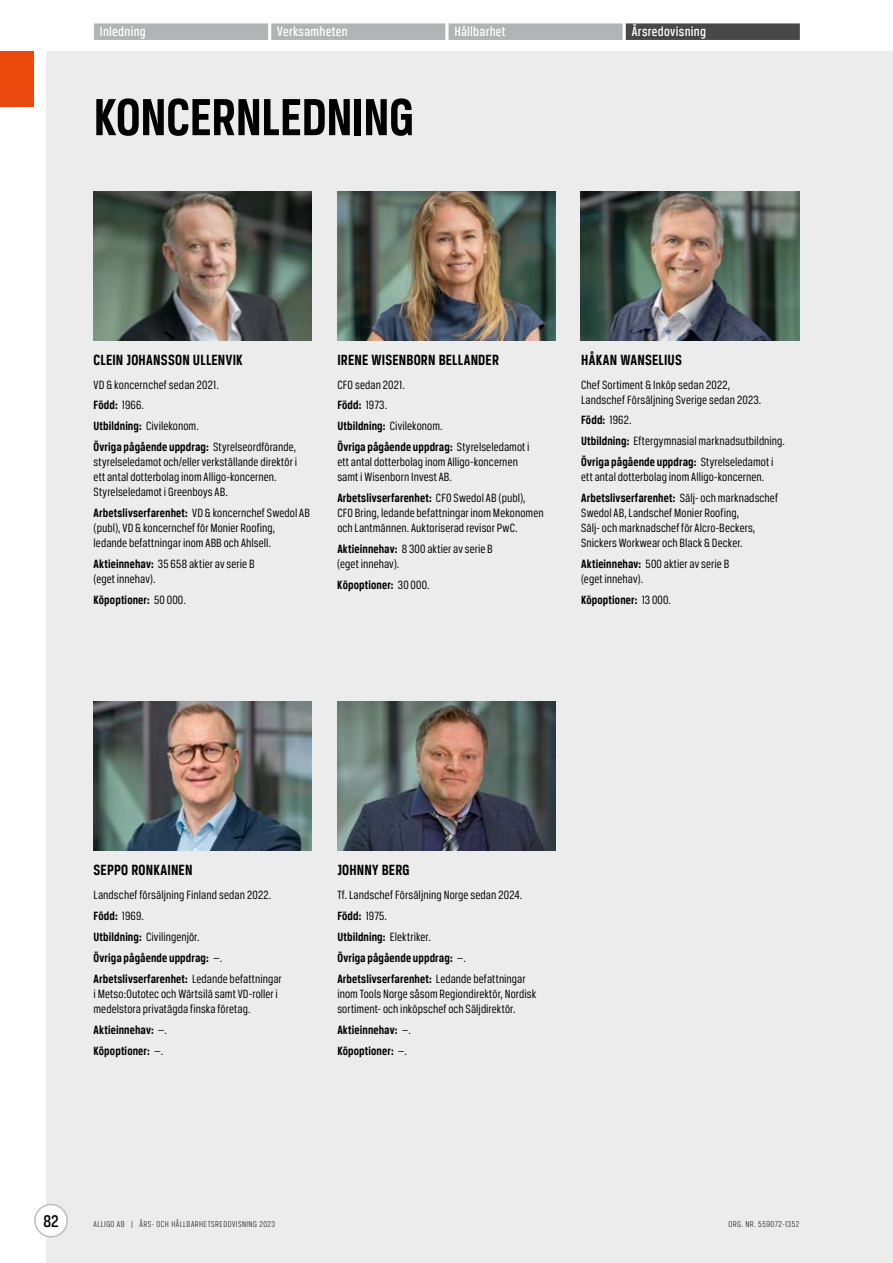
<style>
.page{position:relative;width:893px;height:1263px;background:#fff}
.page>*{position:absolute;margin:0;border:0;box-sizing:border-box;transform-origin:0 0}
.t1{font:700 55.5px "Breuer Condensed";letter-spacing:-.005em;color:#000}
.t2{font:500 18px "Breuer Condensed";color:#000}
.t3{font:700 15.75px "Breuer Condensed";letter-spacing:.01em;color:#000}
.t4{font:500 14.25px "Breuer Condensed";letter-spacing:.02em;color:#fff}
.t5{font:12.75px/21px "Breuer Condensed";letter-spacing:.005em;color:#000}
.t6{font:700 12.75px/21px "Breuer Condensed";letter-spacing:.01em;color:#000}
.t7{font:300 9px "Breuer Condensed";letter-spacing:.05em;color:#000}
.s1{font-weight:700}
.s2{font-weight:400}
</style>
<div class="page">
<div style="left:47px;top:51px;width:846px;height:1212px;background:#ececec"></div>
<div style="left:0;top:51px;width:34px;height:55px;background:#eb4a0e"></div>
<div style="left:35px;top:1204px;width:32px;height:33px;background:#fff;border-radius:50%"></div>
<div style="left:34px;top:1204px;width:34px;height:33px;border:2px solid #bbbdbd;border-radius:50%"></div>
<div style="left:94px;top:23px;width:174px;height:17px;background:#b1b4b4"></div>
<div style="left:271px;top:23px;width:174px;height:17px;background:#b1b4b4"></div>
<div style="left:448px;top:23px;width:175px;height:17px;background:#b1b4b4"></div>
<div style="left:626px;top:23px;width:174px;height:17px;background:#474847"></div>
<img style="left:94px;top:702px;width:218px;height:148px">
<img style="left:337px;top:702px;width:218px;height:148px">
<img style="left:94px;top:191px;width:218px;height:149px">
<img style="left:337px;top:191px;width:218px;height:149px">
<img style="left:581px;top:191px;width:218px;height:149px">
<p class="t4" style="left:100px;top:24px;width:48px">Inledning</p>
<p class="t4" style="left:277px;top:24px;width:72px">Verksamheten</p>
<p class="t4" style="left:454px;top:24px;width:53px">Hållbarhet</p>
<p class="t4" style="left:632px;top:24px;width:76px">Årsredovisning</p>
<h1 class="t1" style="left:94px;top:86px;width:322px">KONCERNLEDNING</h1>
<p class="t3" style="left:94px;top:351px;width:151px">CLEIN JOHANSSON ULLENVIK</p>
<p class="t5" style="left:94px;top:374px;width:204px">VD &amp; koncernchef sedan 2021.<br><span class="s1">Född:</span> 1966.<br><span class="s1">Utbildning:</span> Civilekonom.<br><span class="s1">Övriga pågående uppdrag:</span> Styrelseordförande,</p>
<p class="t5" style="left:94px;top:455px;width:205px;line-height:15px">styrelseledamot och/eller verkställande direktör i ett antal dotterbolag inom Alligo-koncernen.<br>Styrelseledamot i Greenboys AB.</p>
<p class="t5" style="left:94px;top:505px;width:218px;line-height:15px"><span class="s1">Arbetslivserfarenhet:</span> VD &amp; koncernchef Swedol AB (publ), VD &amp; koncernchef för Monier Roofing, ledande befattningar inom ABB och Ahlsell.</p>
<p class="t5" style="left:94px;top:556px;width:163px;line-height:15px"><span class="s1">Aktieinnehav:</span> 35 658 aktier av serie B (eget innehav).</p>
<p class="t6" style="left:94px;top:589px;width:94px">Köpoptioner: <span class="s2">50 000.</span></p>
<p class="t3" style="left:337px;top:351px;width:163px">IRENE WISENBORN BELLANDER</p>
<p class="t5" style="left:337px;top:374px;width:194px">CFO sedan 2021.<br><span class="s1">Född:</span> 1973.<br><span class="s1">Utbildning:</span> Civilekonom.<br><span class="s1">Övriga pågående uppdrag:</span> Styrelseledamot i</p>
<p class="t5" style="left:337px;top:455px;width:182px;line-height:15px">ett antal dotterbolag inom Alligo-koncernen samt i Wisenborn Invest AB.</p>
<p class="t5" style="left:337px;top:490px;width:208px;line-height:15px"><span class="s1">Arbetslivserfarenhet:</span> CFO Swedol AB (publ),<br>CFO Bring, ledande befattningar inom Mekonomen och Lantmännen. Auktoriserad revisor PwC.</p>
<p class="t5" style="left:337px;top:541px;width:157px;line-height:15px"><span class="s1">Aktieinnehav:</span> 8 300 aktier av serie B (eget innehav).</p>
<p class="t6" style="left:337px;top:574px;width:94px">Köpoptioner: <span class="s2">30 000.</span></p>
<p class="t3" style="left:581px;top:351px;width:102px">HÅKAN WANSELIUS</p>
<p class="t5" style="left:581px;top:377px;width:182px;line-height:15px">Chef Sortiment &amp; Inköp sedan 2022,<br>Landschef Försäljning Sverige sedan 2023.</p>
<p class="t5" style="left:581px;top:410px;width:205px"><span class="s1">Född:</span> 1962.<br><span class="s1">Utbildning:</span> Eftergymnasial marknadsutbildning.<br><span class="s1">Övriga pågående uppdrag:</span> Styrelseledamot i</p>
<p class="t5" style="left:581px;top:467px;width:198px">ett antal dotterbolag inom Alligo-koncernen.<br><span class="s1">Arbetslivserfarenhet:</span> Sälj- och marknadschef</p>
<p class="t5" style="left:581px;top:505px;width:176px;line-height:15px">Swedol AB, Landschef Monier Roofing,<br>Sälj- och marknadschef för Alcro-Beckers,<br>Snickers Workwear och Black &amp; Decker.</p>
<p class="t5" style="left:581px;top:556px;width:150px;line-height:15px"><span class="s1">Aktieinnehav:</span> 500 aktier av serie B (eget innehav).</p>
<p class="t6" style="left:581px;top:589px;width:91px">Köpoptioner: <span class="s2">13 000.</span></p>
<p class="t3" style="left:94px;top:861px;width:100px">SEPPO RONKAINEN</p>
<p class="t5" style="left:94px;top:884px;width:190px">Landschef försäljning Finland sedan 2022.<br><span class="s1">Född:</span> 1969.<br><span class="s1">Utbildning:</span> Civilingenjör.<br><span class="s1">Övriga pågående uppdrag:</span> —.<br><span class="s1">Arbetslivserfarenhet:</span> Ledande befattningar</p>
<p class="t5" style="left:94px;top:986px;width:186px;line-height:15px">i Metso:Outotec och Wärtsilä samt VD-roller i medelstora privatägda finska företag.</p>
<p class="t6" style="left:94px;top:1019px;width:75px">Aktieinnehav: <span class="s2">—.<br></span>Köpoptioner: <span class="s2">—.</span></p>
<p class="t3" style="left:337px;top:861px;width:74px">JOHNNY BERG</p>
<p class="t5" style="left:337px;top:884px;width:190px">Tf. Landschef Försäljning Norge sedan 2024.<br><span class="s1">Född:</span> 1975.<br><span class="s1">Utbildning:</span> Elektriker.<br><span class="s1">Övriga pågående uppdrag:</span> —.<br><span class="s1">Arbetslivserfarenhet:</span> Ledande befattningar</p>
<p class="t5" style="left:337px;top:986px;width:200px;line-height:15px">inom Tools Norge såsom Regiondirektör, Nordisk sortiment- och inköpschef och Säljdirektör.</p>
<p class="t6" style="left:337px;top:1019px;width:75px">Aktieinnehav: <span class="s2">—.<br></span>Köpoptioner: <span class="s2">—.</span></p>
<h2 class="t2" style="left:43px;top:1211px;width:17px">82</h2>
<p class="t7" style="left:94px;top:1219px;width:183px">ALLIGO AB | ÅRS- OCH HÅLLBARHETSREDOVISNING 2023</p>
<p class="t7" style="left:728px;top:1219px;width:72px">ORG. NR. 559072-1352</p>
</div>
